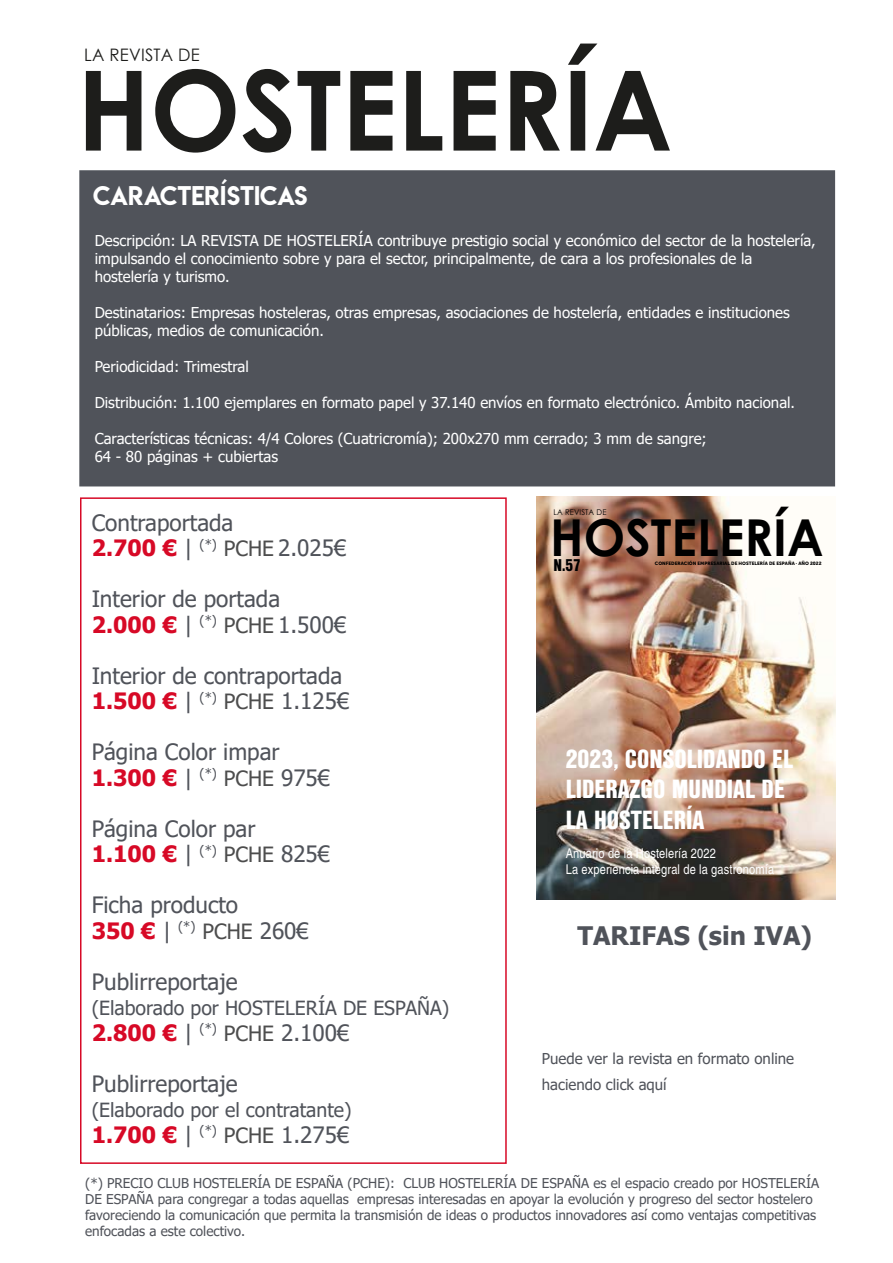
<style>
.page{position:relative;width:893px;height:1263px;background:#fff}
.page>*{position:absolute;margin:0;border:0;box-sizing:border-box;transform-origin:0 0}
.t1{font:700 110.85px "Century Gothic";color:#1d1d1b}
.t2{font:700 50.85px "Century Gothic";color:#000}
.t3{font:900 25.5px/30.6px "Nimbus San Con L";color:#fff}
.t4{font:700 25.5px "Tahoma";color:#50535a}
.t5{font:24px "Lemon Milk";color:#fff}
.t6{font:22.5px/25.5px "Tahoma";color:#50535a}
.t7{font:19.5px "Tahoma";color:#50535a}
.t8{font:17.25px "Century Gothic";letter-spacing:.015em;color:#1d1d1b}
.t9{font:900 16.5px "Nimbus San Con L";color:#000}
.t10{font:15px/18px "Tahoma";color:#fff}
.t11{font:15px/25.5px "Tahoma";color:#50535a}
.t12{font:13.5px/16.2px "Tahoma";color:#50535a}
.t13{font:13.5px/16.2px "Nimbus San Con L";letter-spacing:.01em;color:#fff}
.t14{font:7.95px "Century Gothic";letter-spacing:.01em;color:#000}
.t15{font:4.65px "Museo Sans 900";color:#000}
.s1{font-weight:700;color:#d70926}
.s2{font-size:21px;color:#4d4d4d}
</style>
<div class="page">
<div style="left:79px;top:170px;width:756px;height:316px;background:#50535a"></div>
<div style="left:80px;top:497px;width:427px;height:667px;border:2px solid #d70926"></div>
<img style="left:537px;top:496px;width:299px;height:403px">
<h1 class="t1" style="left:77px;top:26px;width:597px">HOSTELERÍA</h1>
<p class="t8" style="left:84px;top:43px;width:117px">LA REVISTA DE</p>
<h3 class="t5" style="left:93px;top:178px;width:216px">CARACTERÍSTICAS</h3>
<p class="t10" style="left:95px;top:232px;width:723px">Descripción: LA REVISTA DE HOSTELERÍA contribuye prestigio social y económico del sector de la hostelería, impulsando el conocimiento sobre y para el sector, principalmente, de cara a los profesionales de la hostelería y turismo.</p>
<p class="t10" style="left:95px;top:304px;width:697px">Destinatarios: Empresas hosteleras, otras empresas, asociaciones de hostelería, entidades e instituciones públicas, medios de comunicación.</p>
<p class="t10" style="left:95px;top:358px;width:156px">Periodicidad: Trimestral</p>
<p class="t10" style="left:95px;top:394px;width:702px">Distribución: 1.100 ejemplares en formato papel y 37.140 envíos en formato electrónico. Ámbito nacional.</p>
<p class="t10" style="left:95px;top:430px;width:614px">Características técnicas: 4/4 Colores (Cuatricromía); 200x270 mm cerrado; 3 mm de sangre;<br>64 - 80 páginas + cubiertas</p>
<h2 class="t2" style="left:550px;top:499px;width:275px">HOSTELERÍA</h2>
<p class="t15" style="left:655px;top:561px;width:168px">CONFEDERACIÓN EMPRESARIAL DE HOSTELERÍA DE ESPAÑA · AÑO 2022</p>
<p class="t14" style="left:553px;top:506px;width:55px">LA REVISTA DE</p>
<h3 class="t6" style="left:92px;top:511px;width:256px">Contraportada<br><span class="s1">2.700 €</span> | <sup>(*)</sup> <span class="s2">PCHE</span> 2.025€</h3>
<h3 class="t6" style="left:92px;top:587px;width:256px">Interior de portada<br><span class="s1">2.000 €</span> | <sup>(*)</sup> <span class="s2">PCHE</span> 1.500€</h3>
<h3 class="t6" style="left:92px;top:664px;width:259px">Interior de contraportada<br><span class="s1">1.500 €</span> | <sup>(*)</sup> <span class="s2">PCHE</span> 1.125€</h3>
<h3 class="t6" style="left:92px;top:740px;width:240px">Página Color impar<br><span class="s1">1.300 €</span> | <sup>(*)</sup> <span class="s2">PCHE</span> 975€</h3>
<h3 class="t6" style="left:92px;top:817px;width:240px">Página Color par<br><span class="s1">1.100 €</span> | <sup>(*)</sup> <span class="s2">PCHE</span> 825€</h3>
<h3 class="t6" style="left:92px;top:893px;width:219px">Ficha producto<br><span class="s1">350 €</span> | <sup>(*)</sup> <span class="s2">PCHE</span> 260€</h3>
<h3 class="t6" style="left:92px;top:970px;width:147px">Publirreportaje</h3>
<h3 class="t7" style="left:92px;top:995px;width:359px">(Elaborado por HOSTELERÍA DE ESPAÑA)</h3>
<h3 class="t6" style="left:92px;top:1021px;width:259px"><span class="s1">2.800 €</span> | <sup>(*)</sup> <span class="s2">PCHE</span> 2.100€</h3>
<h3 class="t6" style="left:92px;top:1072px;width:147px">Publirreportaje</h3>
<h3 class="t7" style="left:92px;top:1097px;width:261px">(Elaborado por el contratante)</h3>
<h3 class="t6" style="left:92px;top:1123px;width:259px"><span class="s1">1.700 €</span> | <sup>(*)</sup> <span class="s2">PCHE</span> 1.275€</h3>
<p class="t12" style="left:85px;top:1175px;width:736px">(*) PRECIO CLUB HOSTELERÍA DE ESPAÑA (PCHE): CLUB HOSTELERÍA DE ESPAÑA es el espacio creado por HOSTELERÍA DE ESPAÑA para congregar a todas aquellas empresas interesadas en apoyar la evolución y progreso del sector hostelero favoreciendo la comunicación que permita la transmisión de ideas o productos innovadores así como ventajas competitivas enfocadas a este colectivo.</p>
<p class="t9" style="left:553px;top:553px;width:29px">N.57</p>
<h3 class="t3" style="left:566px;top:742px;width:229px">2023, CONSOLIDANDO EL<br>LIDERAZGO MUNDIAL DE<br>LA HOSTELERÍA</h3>
<p class="t13" style="left:566px;top:844px;width:210px">Anuario de la Hostelería 2022<br>La experiencia integral de la gastronomía</p>
<h3 class="t4" style="left:577px;top:917px;width:236px">TARIFAS (sin IVA)</h3>
<p class="t11" style="left:542px;top:1047px;width:254px">Puede ver la revista en formato online haciendo click aquí</p>
</div>
